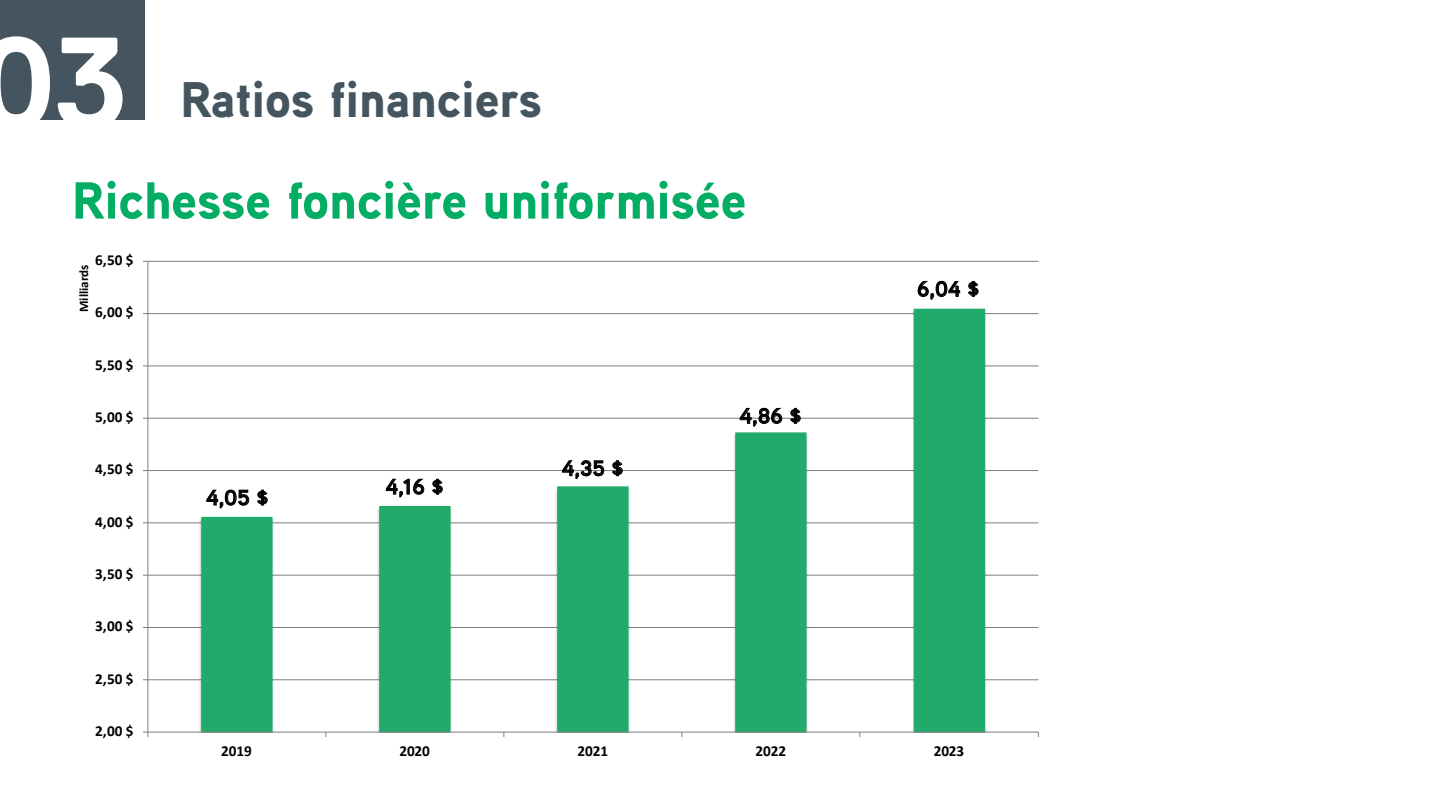
<style>
.page{position:relative;width:1440px;height:811px;background:#fff}
.page>*{position:absolute;margin:0;border:0;box-sizing:border-box;transform-origin:0 0}
.t1{font:700 129.8px "Replica";color:#fff}
.t2{font:900 52px "Aaux Pro";color:#03ad64}
.t3{font:900 50px "Aaux Pro";color:#45555f}
.t4{font:700 21.4px "Aaux Pro";letter-spacing:.02em;color:#000001}
.t5{font:700 15.2px "Calibri";letter-spacing:-.005em;color:#000001}
.t6{font:700 13px "Calibri";color:#000001}
</style>
<div class="page">
<svg style="left:143px;top:260px;width:896px;height:477px"></svg>
<div style="left:0;top:0;width:144px;height:119px;background:#45555f"></div>
<h1 class="t1" style="left:-23px;top:12px;width:152px">03</h1>
<h3 class="t3" style="left:180px;top:67px;width:363px">Ratios financiers</h3>
<h2 class="t2" style="left:72px;top:167px;width:676px">Richesse foncière uniformisée</h2>
<p class="t5" style="left:95px;top:249px;width:40px">6,50 $</p>
<p class="t6" style="left:75px;top:312px;width:49px;rotate:-90deg">Milliards</p>
<p class="t5" style="left:95px;top:301px;width:40px">6,00 $</p>
<p class="t5" style="left:95px;top:354px;width:40px">5,50 $</p>
<p class="t5" style="left:95px;top:406px;width:40px">5,00 $</p>
<p class="t5" style="left:95px;top:458px;width:40px">4,50 $</p>
<p class="t5" style="left:95px;top:510px;width:40px">4,00 $</p>
<p class="t5" style="left:95px;top:563px;width:40px">3,50 $</p>
<p class="t5" style="left:95px;top:615px;width:40px">3,00 $</p>
<p class="t5" style="left:95px;top:667px;width:40px">2,50 $</p>
<p class="t5" style="left:95px;top:719px;width:40px">2,00 $</p>
<h3 class="t4" style="left:206px;top:483px;width:63px">4,05 $</h3>
<h3 class="t4" style="left:386px;top:473px;width:59px">4,16 $</h3>
<h3 class="t4" style="left:562px;top:454px;width:63px">4,35 $</h3>
<h3 class="t4" style="left:740px;top:402px;width:63px">4,86 $</h3>
<h3 class="t4" style="left:917px;top:275px;width:63px">6,04 $</h3>
<p class="t5" style="left:221px;top:739px;width:32px">2019</p>
<p class="t5" style="left:399px;top:739px;width:32px">2020</p>
<p class="t5" style="left:578px;top:739px;width:32px">2021</p>
<p class="t5" style="left:756px;top:739px;width:32px">2022</p>
<p class="t5" style="left:934px;top:739px;width:32px">2023</p>
</div>
